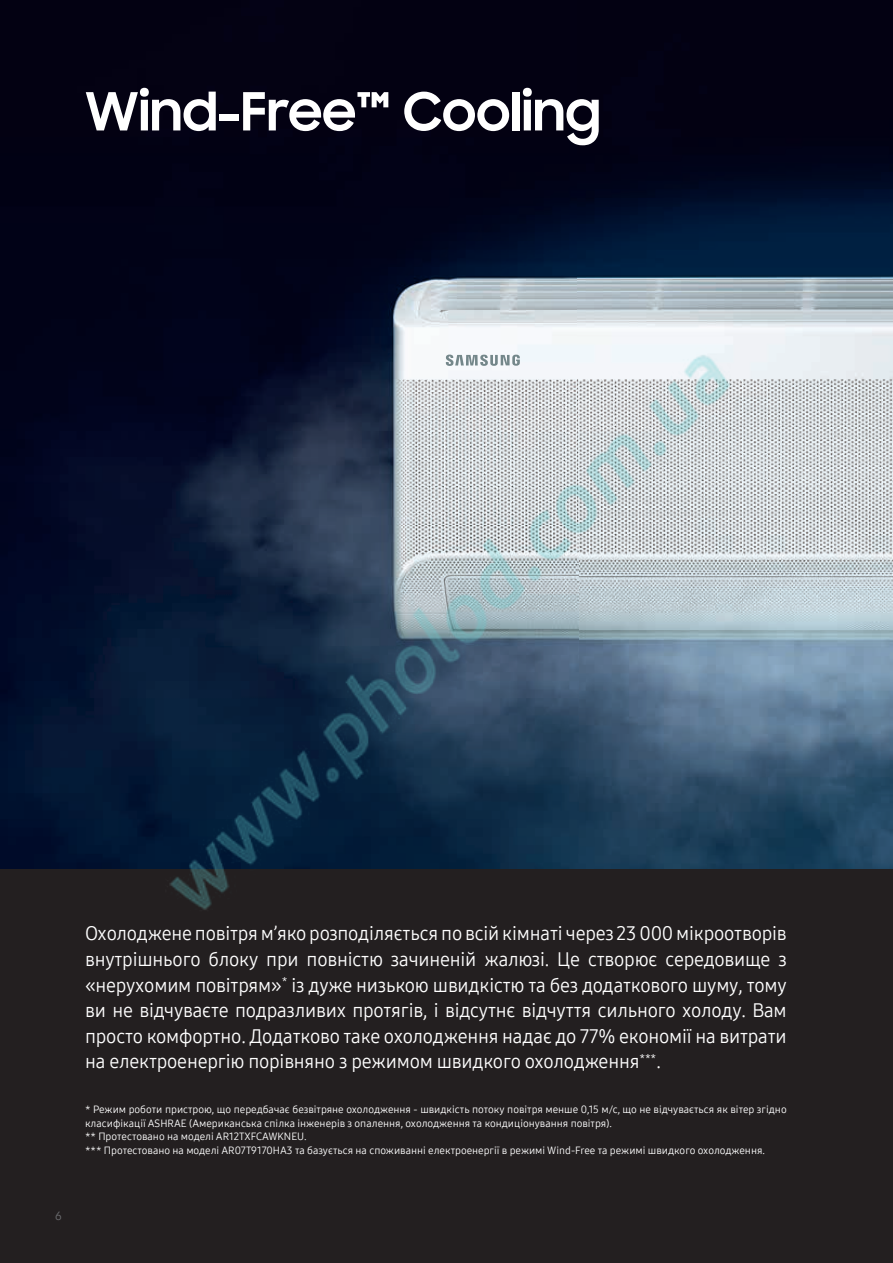
<style>
.page{position:relative;width:893px;height:1263px;background:#fff}
.page>*{position:absolute;margin:0;border:0;box-sizing:border-box;transform-origin:0 0}
.t1{font:700 52.5px "Samsung Sharp Sans";color:#fff}
.t2{font:19.5px/25.5px "Samsung One 400";letter-spacing:-.01em;color:#fff;text-align:justify}
.t3{font:12px "Samsung One 400";color:#6c6d70}
.t4{font:10.5px/13.5px "Samsung One 400";color:#fff}
</style>
<div class="page">
<img style="left:0;top:0;width:893px;height:870px">
<div style="left:0;top:870px;width:893px;height:393px;background:#231f20"></div>
<img style="left:142px;top:227px;width:609px;height:683px">
<h1 class="t1" style="left:85px;top:73px;width:517px">Wind-Free™ Cooling</h1>
<p class="t3" style="left:55px;top:1208px;width:8px">6</p>
<p class="t2" style="left:85px;top:921px;width:703px">Охолоджене повітря м’яко розподіляється по всій кімнаті через 23 000 мікроотворів внутрішнього блоку при повністю зачиненій жалюзі. Це створює середовище з «нерухомим повітрям»<sup>*</sup> із дуже низькою швидкістю та без додаткового шуму, тому ви не відчуваєте подразливих протягів, і відсутнє відчуття сильного холоду. Вам просто комфортно. Додатково таке охолодження надає до 77% економії на витрати на електроенергію порівняно з режимом швидкого охолодження<sup>***</sup>.</p>
<p class="t4" style="left:85px;top:1103px;width:703px">* Режим роботи пристрою, що передбачає безвітряне охолодження - швидкість потоку повітря менше 0,15 м/с, що не відчувається як вітер згідно класифікації ASHRAE (Американська спілка інженерів з опалення, охолодження та кондиціонування повітря).<br>** Протестовано на моделі AR12TXFCAWKNEU.<br>*** Протестовано на моделі AR07T9170HA3 та базується на споживанні електроенергії в режимі Wind-Free та режимі швидкого охолодження.</p>
</div>
